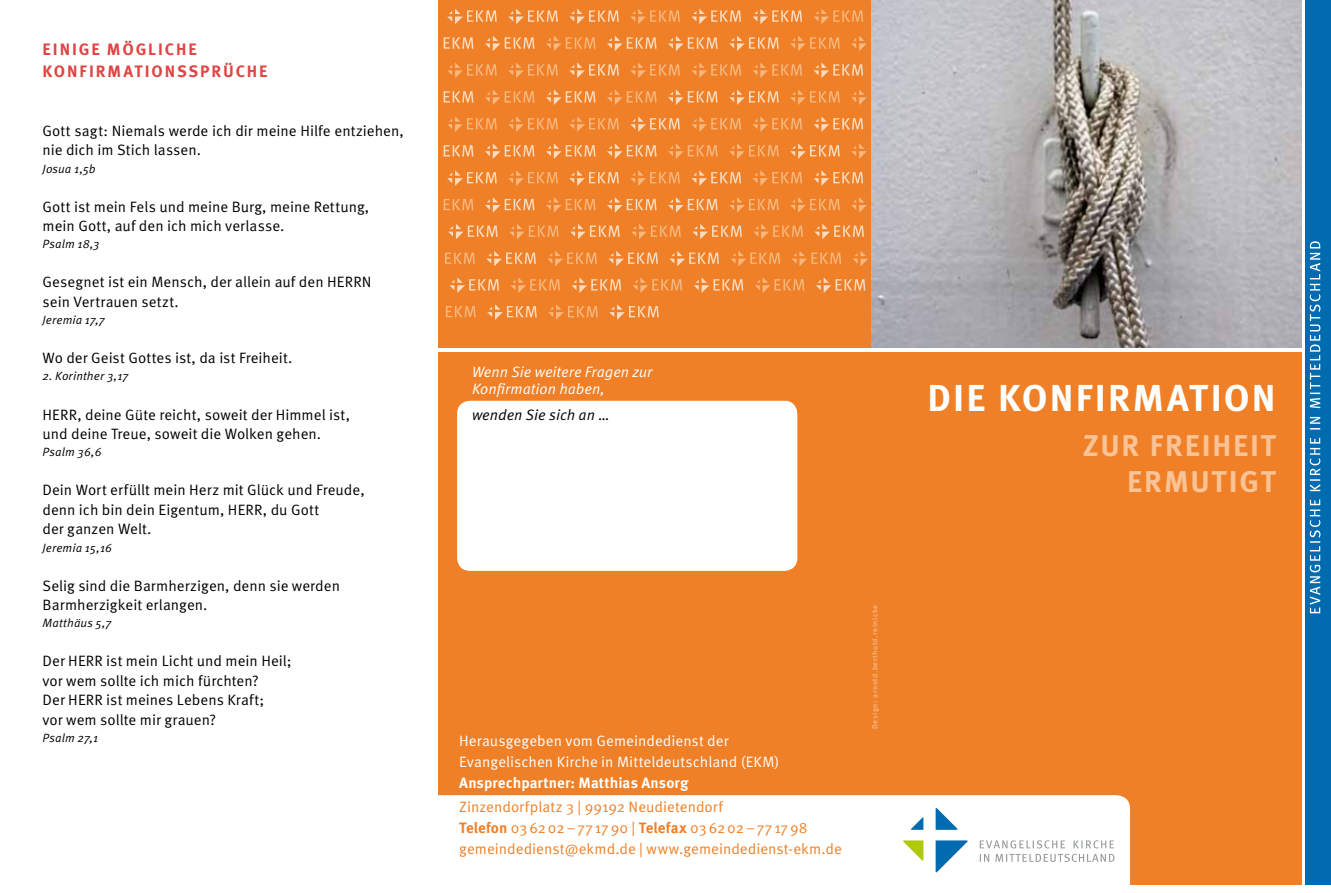
<style>
.page{position:relative;width:1331px;height:893px;background:#fff}
.page>*{position:absolute;margin:0;border:0;box-sizing:border-box;transform-origin:0 0}
.t1{font:700 37.5px "Meta OT";letter-spacing:.055em;color:#fff}
.t2{font:700 30px/36px "Meta OT";letter-spacing:.06em;color:#fac395;text-align:right}
.t3{font:700 16.5px "Meta OT";letter-spacing:.115em;color:#e04443}
.t4{font:15px/19.5px "Meta OT";color:#000}
.t5{font:15px/21px "Meta OT";color:#ef8027}
.t6{font:15px/21px "Meta OT";letter-spacing:.005em;color:#fff}
.t7{font:15px/17.2px "Meta OT Norm Ita";color:#fff}
.t8{font:700 15px "Meta OT";letter-spacing:.005em;color:#fff}
.t9{font:15px "Meta OT Norm Ita";letter-spacing:-.005em;color:#000}
.t10{font:12px "Meta OT Norm Ita";letter-spacing:.005em;color:#000}
.t11{font:7.5px "Meta OT";letter-spacing:.08em;color:#fac395}
.s1{font-weight:700}
</style>
<div class="page">
<div style="left:438px;top:0;width:434px;height:348px;background:#ef8027"></div>
<div style="left:438px;top:352px;width:863px;height:532px;background:#ef8027"></div>
<div style="left:438px;top:795px;width:692px;height:89px;background:#fff"></div>
<svg style="left:903px;top:808px;width:65px;height:65px;background:#c5dce1"></svg>
<svg style="left:980px;top:854px;width:134px;height:8px"></svg>
<svg style="left:980px;top:840px;width:134px;height:8px"></svg>
<svg style="left:447px;top:63px;width:50px;height:15px"></svg>
<svg style="left:447px;top:117px;width:50px;height:15px"></svg>
<svg style="left:508px;top:63px;width:50px;height:15px"></svg>
<svg style="left:508px;top:117px;width:50px;height:15px"></svg>
<svg style="left:569px;top:117px;width:50px;height:15px"></svg>
<svg style="left:630px;top:63px;width:50px;height:15px"></svg>
<svg style="left:630px;top:9px;width:50px;height:15px"></svg>
<svg style="left:485px;top:90px;width:49px;height:15px"></svg>
<svg style="left:546px;top:36px;width:49px;height:15px"></svg>
<svg style="left:607px;top:90px;width:49px;height:15px"></svg>
<svg style="left:692px;top:63px;width:49px;height:15px"></svg>
<svg style="left:692px;top:117px;width:49px;height:15px"></svg>
<svg style="left:753px;top:63px;width:49px;height:15px"></svg>
<svg style="left:753px;top:117px;width:49px;height:15px"></svg>
<svg style="left:814px;top:9px;width:49px;height:15px"></svg>
<svg style="left:790px;top:90px;width:50px;height:15px"></svg>
<svg style="left:790px;top:36px;width:50px;height:15px"></svg>
<svg style="left:851px;top:90px;width:16px;height:15px"></svg>
<svg style="left:851px;top:36px;width:16px;height:15px"></svg>
<svg style="left:668px;top:144px;width:50px;height:15px"></svg>
<svg style="left:729px;top:144px;width:50px;height:15px"></svg>
<svg style="left:851px;top:144px;width:16px;height:15px"></svg>
<svg style="left:447px;top:9px;width:50px;height:15px"></svg>
<svg style="left:508px;top:9px;width:50px;height:15px"></svg>
<svg style="left:569px;top:63px;width:50px;height:15px"></svg>
<svg style="left:569px;top:9px;width:50px;height:15px"></svg>
<svg style="left:630px;top:117px;width:50px;height:15px"></svg>
<svg style="left:444px;top:91px;width:29px;height:12px"></svg>
<svg style="left:444px;top:37px;width:29px;height:12px"></svg>
<svg style="left:485px;top:36px;width:49px;height:15px"></svg>
<svg style="left:546px;top:90px;width:49px;height:15px"></svg>
<svg style="left:607px;top:36px;width:49px;height:15px"></svg>
<svg style="left:668px;top:90px;width:50px;height:15px"></svg>
<svg style="left:668px;top:36px;width:50px;height:15px"></svg>
<svg style="left:692px;top:9px;width:49px;height:15px"></svg>
<svg style="left:753px;top:9px;width:49px;height:15px"></svg>
<svg style="left:814px;top:63px;width:49px;height:15px"></svg>
<svg style="left:814px;top:117px;width:49px;height:15px"></svg>
<svg style="left:729px;top:90px;width:50px;height:15px"></svg>
<svg style="left:729px;top:36px;width:50px;height:15px"></svg>
<svg style="left:444px;top:145px;width:29px;height:11px"></svg>
<svg style="left:485px;top:144px;width:49px;height:15px"></svg>
<svg style="left:546px;top:144px;width:49px;height:15px"></svg>
<svg style="left:607px;top:144px;width:49px;height:15px"></svg>
<svg style="left:790px;top:144px;width:50px;height:15px"></svg>
<svg style="left:508px;top:170px;width:50px;height:16px"></svg>
<svg style="left:630px;top:170px;width:50px;height:16px"></svg>
<svg style="left:753px;top:170px;width:49px;height:16px"></svg>
<svg style="left:447px;top:170px;width:50px;height:16px"></svg>
<svg style="left:569px;top:170px;width:50px;height:16px"></svg>
<svg style="left:692px;top:170px;width:49px;height:16px"></svg>
<svg style="left:814px;top:170px;width:49px;height:16px"></svg>
<svg style="left:444px;top:199px;width:29px;height:11px"></svg>
<svg style="left:546px;top:197px;width:49px;height:16px"></svg>
<svg style="left:485px;top:197px;width:49px;height:16px"></svg>
<svg style="left:607px;top:197px;width:49px;height:16px"></svg>
<svg style="left:668px;top:197px;width:50px;height:16px"></svg>
<svg style="left:729px;top:197px;width:50px;height:16px"></svg>
<svg style="left:790px;top:197px;width:50px;height:16px"></svg>
<svg style="left:851px;top:197px;width:16px;height:16px"></svg>
<svg style="left:509px;top:224px;width:50px;height:15px"></svg>
<svg style="left:631px;top:224px;width:50px;height:15px"></svg>
<svg style="left:753px;top:224px;width:50px;height:15px"></svg>
<svg style="left:448px;top:224px;width:50px;height:15px"></svg>
<svg style="left:570px;top:224px;width:50px;height:15px"></svg>
<svg style="left:692px;top:224px;width:50px;height:15px"></svg>
<svg style="left:814px;top:224px;width:50px;height:15px"></svg>
<svg style="left:445px;top:253px;width:30px;height:11px"></svg>
<svg style="left:547px;top:251px;width:50px;height:15px"></svg>
<svg style="left:486px;top:251px;width:50px;height:15px"></svg>
<svg style="left:608px;top:251px;width:50px;height:15px"></svg>
<svg style="left:669px;top:251px;width:50px;height:15px"></svg>
<svg style="left:731px;top:251px;width:49px;height:15px"></svg>
<svg style="left:792px;top:251px;width:49px;height:15px"></svg>
<svg style="left:853px;top:251px;width:15px;height:15px"></svg>
<svg style="left:511px;top:278px;width:49px;height:15px"></svg>
<svg style="left:633px;top:278px;width:49px;height:15px"></svg>
<svg style="left:755px;top:278px;width:49px;height:15px"></svg>
<svg style="left:446px;top:306px;width:30px;height:11px"></svg>
<svg style="left:548px;top:304px;width:50px;height:16px"></svg>
<svg style="left:450px;top:278px;width:49px;height:15px"></svg>
<svg style="left:572px;top:278px;width:49px;height:15px"></svg>
<svg style="left:694px;top:278px;width:49px;height:15px"></svg>
<svg style="left:816px;top:278px;width:49px;height:15px"></svg>
<svg style="left:487px;top:304px;width:50px;height:16px"></svg>
<svg style="left:609px;top:304px;width:50px;height:16px"></svg>
<div style="left:1305px;top:0;width:26px;height:884px;background:#006baf"></div>
<svg style="left:1310px;top:241px;width:10px;height:372px"></svg>
<img style="left:872px;top:0;width:429px;height:348px">
<div style="left:457px;top:401px;width:340px;height:170px;background:#fff;border-radius:13px"></div>
<p class="t3" style="left:43px;top:39px;width:21px">Einige</p>
<p class="t3" style="left:107px;top:39px;width:80px">mögliche</p>
<p class="t3" style="left:43px;top:62px;width:24px">Konfirmation</p>
<p class="t3" style="left:177px;top:62px;width:81px">ssprüche</p>
<p class="t4" style="left:43px;top:121px;width:363px">Gott sagt: Niemals werde ich dir meine Hilfe entziehen, nie dich im Stich lassen.</p>
<p class="t10" style="left:43px;top:162px;width:55px">Josua 1,5b</p>
<p class="t4" style="left:43px;top:197px;width:328px">Gott ist mein Fels und meine Burg, meine Rettung, mein Gott, auf den ich mich verlasse.</p>
<p class="t10" style="left:43px;top:237px;width:59px">Psalm 18,3</p>
<p class="t4" style="left:43px;top:273px;width:331px">Gesegnet ist ein Mensch, der allein auf den HERRN sein Vertrauen setzt.</p>
<p class="t10" style="left:43px;top:313px;width:64px">Jeremia 17,7</p>
<p class="t4" style="left:43px;top:349px;width:251px">Wo der Geist Gottes ist, da ist Freiheit.</p>
<p class="t10" style="left:43px;top:369px;width:87px">2. Korinther 3,17</p>
<p class="t4" style="left:43px;top:405px;width:309px">HERR, deine Güte reicht, soweit der Himmel ist, und deine Treue, soweit die Wolken gehen.</p>
<p class="t10" style="left:43px;top:445px;width:61px">Psalm 36,6</p>
<p class="t4" style="left:43px;top:481px;width:324px">Dein Wort erfüllt mein Herz mit Glück und Freude, denn ich bin dein Eigentum, HERR, du Gott<br>der ganzen Welt.</p>
<p class="t10" style="left:43px;top:540px;width:71px">Jeremia 15,16</p>
<p class="t4" style="left:43px;top:576px;width:299px">Selig sind die Barmherzigen, denn sie werden<br>Barmherzigkeit erlangen.</p>
<p class="t10" style="left:43px;top:616px;width:70px">Matthäus 5,7</p>
<p class="t4" style="left:43px;top:652px;width:251px">Der HERR ist mein Licht und mein Heil; vor wem sollte ich mich fürchten?<br>Der HERR ist meines Lebens Kraft;<br>vor wem sollte mir grauen?</p>
<p class="t10" style="left:43px;top:731px;width:57px">Psalm 27,1</p>
<p class="t7" style="left:472px;top:364px;width:182px">Wenn Sie weitere Fragen zur<br>Konfirmation haben,</p>
<p class="t9" style="left:472px;top:406px;width:140px">wenden Sie sich an …</p>
<p class="t6" style="left:459px;top:731px;width:322px">Herausgegeben vom Gemeindedienst der<br>Evangelischen Kirche in Mitteldeutschland (EKM)</p>
<p class="t8" style="left:459px;top:774px;width:231px">Ansprechpartner: Matthias Ansorg</p>
<p class="t5" style="left:459px;top:797px;width:384px">Zinzendorfplatz 3 | 99192 Neudietendorf<br><span class="s1">Telefon</span> 036202–771790 | <span class="s1">Telefax</span> 036202–771798 gemeindedienst@ekmd.de | www.gemeindedienst-ekm.de</p>
<p class="t11" style="left:870px;top:729px;width:126px;rotate:-90deg">Design: arnold.berthold.reinicke</p>
<h1 class="t1" style="left:927px;top:376px;width:350px">DIE KONFIRMATION</h1>
<h2 class="t2" style="left:1083px;top:428px;width:194px">ZUR FREIHEIT<br>ERMUTIGT</h2>
</div>
